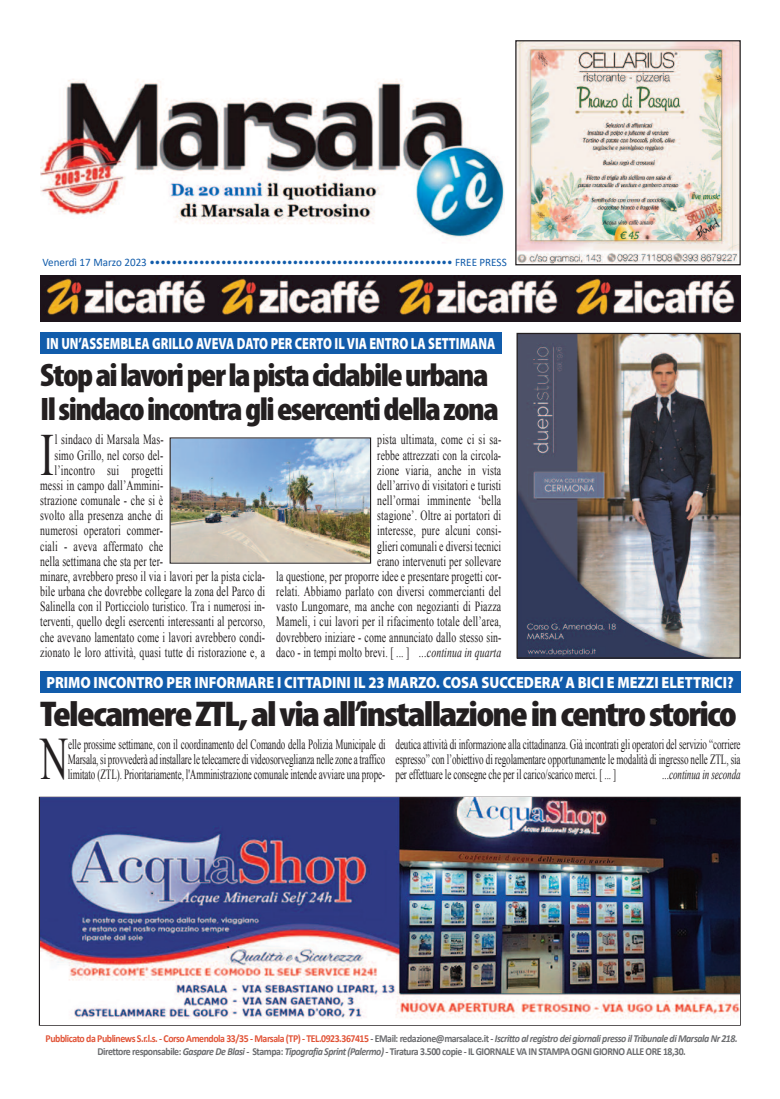
<style>
.page{position:relative;width:780px;height:1099px;background:#fff}
.page>*{position:absolute;margin:0;border:0;box-sizing:border-box;transform-origin:0 0}
.t1{font:60px "Times New Roman";color:#231f20;scale:.65 1}
.t2{font:59.75px "Times New Roman";color:#231f20;scale:.7 1}
.t3{font:900 condensed 35.88px "Myriad Pro";letter-spacing:-.045em;color:#231f20;scale:1.12 1}
.t4{font:900 condensed 32.62px/33.2px "Myriad Pro";letter-spacing:-.045em;color:#231f20;scale:1.06 1}
.t5{font:900 16.25px "Myriad Pro";color:#fff;scale:.88 1}
.t6{font:900 16.25px "Myriad Pro";color:#fff;scale:.76 1}
.t7{font:14px/15.1px "Times New Roman";letter-spacing:.015em;color:#231f20;text-align:right;scale:.7 1}
.t8{font:14px/15.2px "Times New Roman";letter-spacing:.015em;color:#231f20;text-align:justify;scale:.65 1}
.t9{font:italic 14px "Times New Roman";letter-spacing:-.01em;color:#231f20;scale:.65 1}
.t10{font:11.38px "Calibri";color:#115cab}
.t11{font:700 10.62px/12px "Calibri";letter-spacing:-.045em;color:#6c6d70;text-align:center;scale:.92 1}
.s1{font-style:italic}
.s2{color:#e15438}
</style>
<div class="page">
<img style="left:40px;top:275px;width:700px;height:46px">
<img style="left:517px;top:42px;width:221px;height:221px">
<div style="left:515px;top:40px;width:225px;height:225px;border:1px solid #231f20"></div>
<img style="left:518px;top:335px;width:220px;height:321px">
<div style="left:516px;top:333px;width:224px;height:325px;border:1px solid #231f20"></div>
<div style="left:40px;top:332px;width:461px;height:22px;background:#115cab"></div>
<div style="left:40px;top:671px;width:700px;height:22px;background:#115cab"></div>
<div style="left:169px;top:437px;width:202px;height:126px;border:1px solid #231f20"></div>
<img style="left:171px;top:438px;width:199px;height:124px">
<img style="left:40px;top:79px;width:464px;height:158px">
<img style="left:40px;top:798px;width:699px;height:221px">
<p class="t10" style="left:42px;top:257px;width:465px">Venerdì 17 Marzo 2023 ••••••••••••••••••••••••••••••••••••••••••••••••••••••• FREE PRESS</p>
<p class="t6" style="left:47px;top:337px;width:592px">IN UN’ASSEMBLEA GRILLO AVEVA DATO PER CERTO IL VIA ENTRO LA SETTIMANA</p>
<h3 class="t4" style="left:40px;top:361px;width:434px">Stopailavoriperlapistaciclabileurbana<br>Ilsindacoincontragliesercentidellazona</h3>
<h2 class="t2" style="left:40px;top:421px;width:21px">I</h2>
<p class="t7" style="left:55px;top:432px;width:157px">l sindaco di Marsala Mas-</p>
<p class="t7" style="left:276px;top:432px;width:323px">pista ultimata, come ci si sa-<br>rebbe attrezzati con la circola-<br>zione viaria, anche in vista<br>dell’arrivo di visitatori e turisti<br>nell’ormai imminente ‘bella<br>stagione’. Oltre ai portatori di<br>interesse, pure alcuni consi-<br>glieri comunali e diversi tecnici<br>erano intervenuti per sollevare<br>la questione, per proporre idee e presentare progetti cor&shy;relati. Abbiamo parlato con diversi commercianti del vasto Lungomare, ma anche con negozianti di Piazza Mameli, i cui lavori per il rifacimento totale dell’area, dovrebbero iniziare - come annunciato dallo stesso sin&shy;daco - in tempi molto brevi. [ ... ] <span class="s1">...continua in quarta</span></p>
<p class="t7" style="left:55px;top:447px;width:157px">simo Grillo, nel corso del-</p>
<p class="t7" style="left:55px;top:462px;width:157px">l’incontro sui progetti</p>
<p class="t7" style="left:40px;top:477px;width:177px">messi in campo dall’Ammini-</p>
<p class="t7" style="left:40px;top:492px;width:177px">strazione comunale - che si è</p>
<p class="t7" style="left:40px;top:508px;width:177px">svolto alla presenza anche di</p>
<p class="t7" style="left:40px;top:523px;width:177px">numerosi operatori commer-</p>
<p class="t7" style="left:40px;top:538px;width:177px">ciali - aveva affermato che</p>
<p class="t7" style="left:40px;top:553px;width:177px">nella settimana che sta per ter-</p>
<p class="t7" style="left:40px;top:568px;width:323px">minare, avrebbero preso il via i lavori per la pista cicla-</p>
<p class="t7" style="left:40px;top:583px;width:323px">bile urbana che dovrebbe collegare la zona del Parco di</p>
<p class="t7" style="left:40px;top:599px;width:323px">Salinella con il Porticciolo turistico. Tra i numerosi in-</p>
<p class="t7" style="left:40px;top:614px;width:323px">terventi, quello degli esercenti interessanti al percorso,</p>
<p class="t7" style="left:40px;top:629px;width:323px">che avevano lamentato come i lavori avrebbero condi-</p>
<p class="t7" style="left:40px;top:644px;width:323px">zionato le loro attività, quasi tutte di ristorazione e, a</p>
<p class="t5" style="left:46px;top:676px;width:782px">PRIMO INCONTRO PER INFORMARE I CITTADINI IL 23 MARZO. COSA SUCCEDERA’A BICI E MEZZI ELETTRICI?</p>
<h3 class="t3" style="left:40px;top:701px;width:623px">TelecamereZTL,alviaall’installazioneincentrostorico</h3>
<h1 class="t1" style="left:40px;top:725px;width:45px">N</h1>
<p class="t8" style="left:68px;top:736px;width:490px">elle prossime settimane, con il coordinamento del Comando della Polizia Municipale di Marsala, si provvederà ad installare le telecamere di videosorveglianza nelle zone a traffico limitato (ZTL). Prioritariamente, l'Amministrazione comunale intende avviare una prope-</p>
<p class="t8" style="left:395px;top:736px;width:532px">deutica attività di informazione alla cittadinanza. Già incontrati gli operatori del servizio “corriere espresso” con l’obiettivo di regolamentare opportunamente le modalità di ingresso nelle ZTL, sia per effettuare le consegne che per il carico/scarico merci. [ ... ]</p>
<p class="t9" style="left:662px;top:766px;width:121px">...continua in seconda</p>
<p class="t11" style="left:46px;top:1033px;width:753px"><span class="s2">Pubblicato da Publinews S.r.l.s. - Corso Amendola 33/35 - Marsala (TP) - TEL.0923.367415</span> - EMail: redazione@marsalace.it - <span class="s1">Iscritto al registro dei giornali presso il Tribunale di Marsala Nr 218.<br></span>Direttore responsabile: <span class="s1">Gaspare De Blasi -</span> Stampa: <span class="s1">Tipografia Sprint (Palermo) -</span> Tiratura 3.500 copie - IL GIORNALE VA IN STAMPA OGNI GIORNO ALLE ORE 18,30.</p>
</div>
